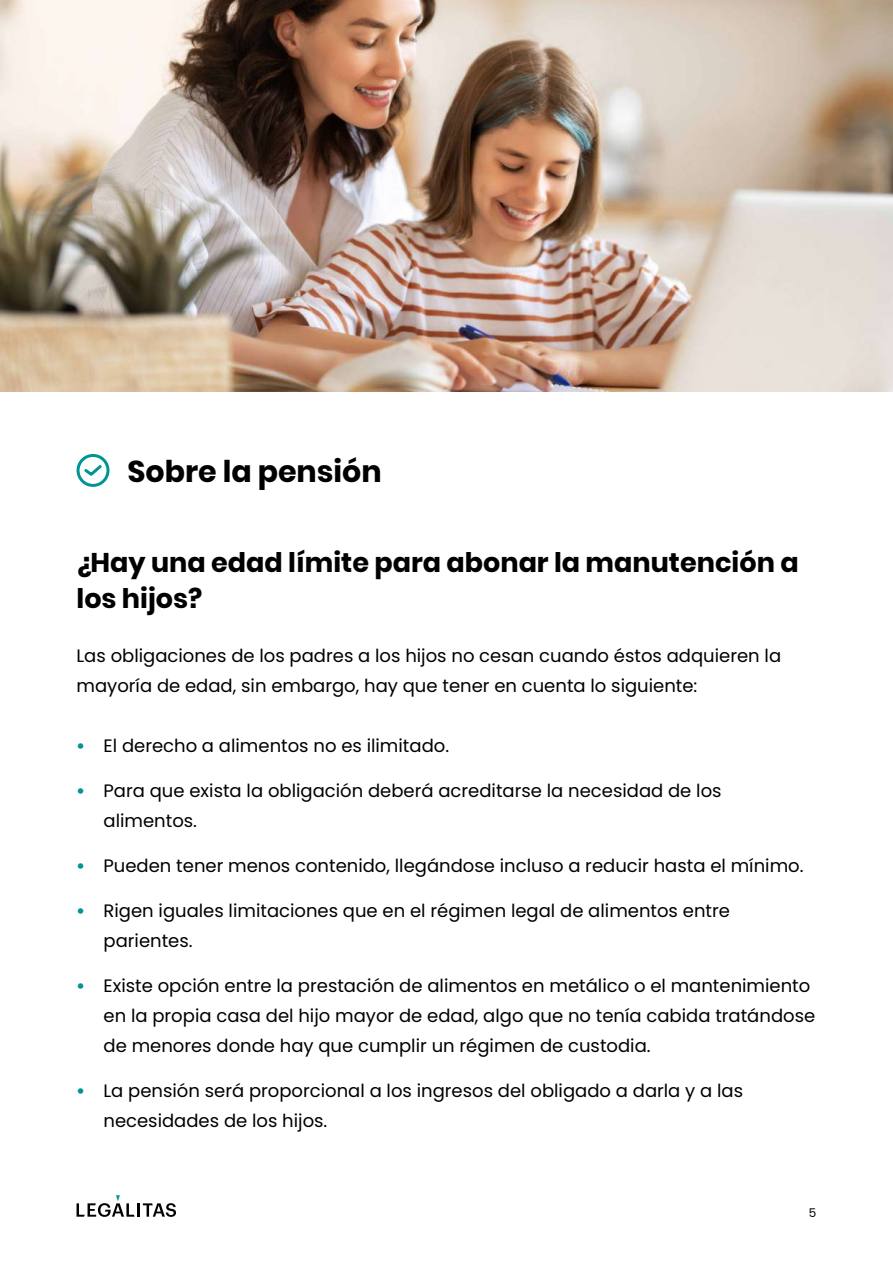
<style>
.page{position:relative;width:893px;height:1263px;background:#fff}
.page>*{position:absolute;margin:0;border:0;box-sizing:border-box;transform-origin:0 0}
.t1{font:700 30px "Poppins";color:#000}
.t2{font:700 27px/36px "Poppins";color:#000}
.t3{font:18px/30px "Poppins";color:#000}
.t4{font:12px "Poppins";color:#000}
.s1{font-weight:700;color:#009494}
</style>
<div class="page">
<hr style="left:137px;top:1203px;width:3px;height:14px;background:#020203">
<svg style="left:143px;top:1203px;width:33px;height:14px"></svg>
<svg style="left:77px;top:1195px;width:58px;height:22px"></svg>
<div style="left:77px;top:454px;width:32px;height:33px;border:3px solid #009494;border-radius:50%"></div>
<svg style="left:82px;top:462px;width:22px;height:16px"></svg>
<img style="left:0;top:0;width:893px;height:392px">
<h1 class="t1" style="left:127px;top:454px;width:256px">Sobre la pensión</h1>
<h2 class="t2" style="left:77px;top:544px;width:724px">¿Hay una edad límite para abonar la manutención a los hijos?</h2>
<p class="t3" style="left:77px;top:640px;width:706px">Las obligaciones de los padres a los hijos no cesan cuando éstos adquieren la mayoría de edad, sin embargo, hay que tener en cuenta lo siguiente:</p>
<p class="t3" style="left:77px;top:730px;width:374px"><span class="s1">•</span> El derecho a alimentos no es ilimitado.</p>
<p class="t3" style="left:104px;top:775px;width:620px;text-indent:-27px"><span class="s1">•</span> Para que exista la obligación deberá acreditarse la necesidad de los alimentos.</p>
<p class="t3" style="left:77px;top:850px;width:728px"><span class="s1">•</span> Pueden tener menos contenido, llegándose incluso a reducir hasta el mínimo.</p>
<p class="t3" style="left:104px;top:895px;width:628px;text-indent:-27px"><span class="s1">•</span> Rigen iguales limitaciones que en el régimen legal de alimentos entre parientes.</p>
<p class="t3" style="left:104px;top:970px;width:713px;text-indent:-27px"><span class="s1">•</span> Existe opción entre la prestación de alimentos en metálico o el mantenimiento en la propia casa del hijo mayor de edad, algo que no tenía cabida tratándose de menores donde hay que cumplir un régimen de custodia.</p>
<p class="t3" style="left:104px;top:1075px;width:641px;text-indent:-27px"><span class="s1">•</span> La pensión será proporcional a los ingresos del obligado a darla y a las necesidades de los hijos.</p>
<p class="t4" style="left:809px;top:1206px;width:9px">5</p>
</div>
